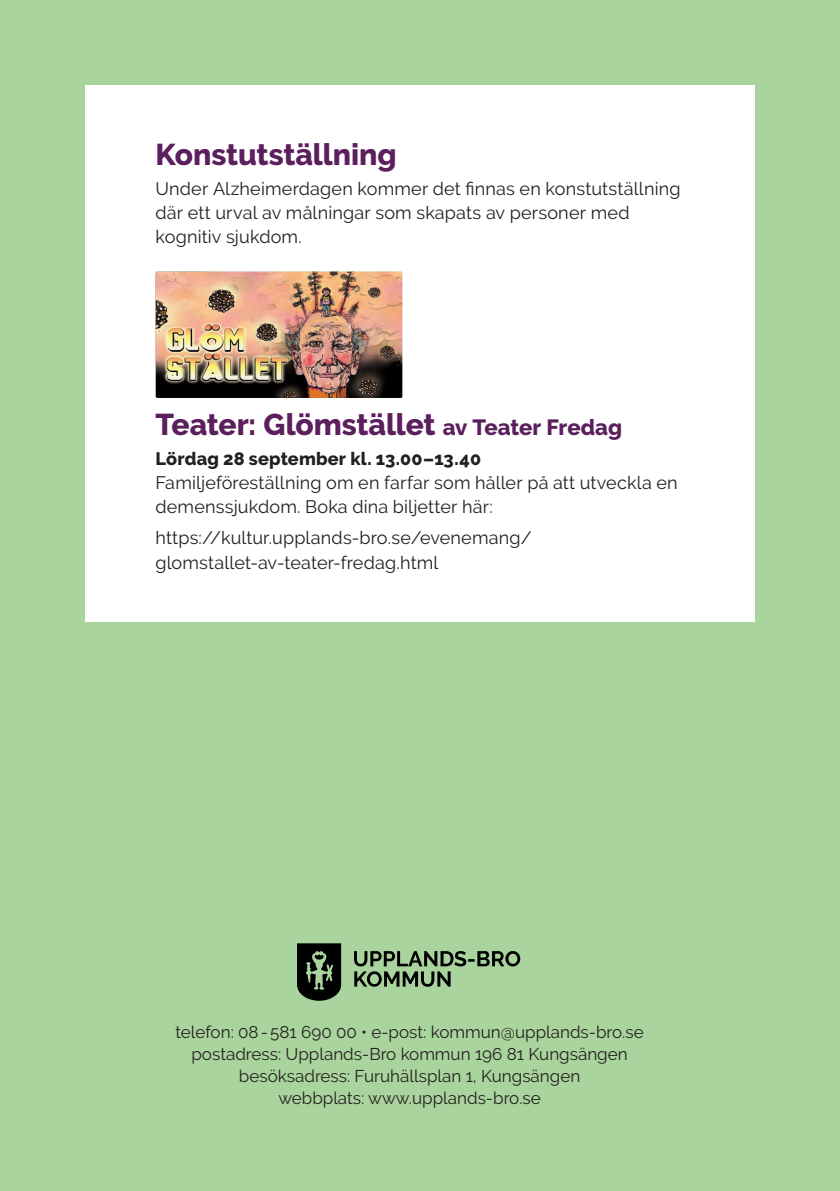
<style>
.page{position:relative;width:840px;height:1191px;background:#fff}
.page>*{position:absolute;margin:0;border:0;box-sizing:border-box;transform-origin:0 0}
.BT{font:800 30px "Raleway";letter-spacing:-.005em;color:#5b1f5d}
.BT-2{font:18px/24px "Raleway";letter-spacing:.01em;color:#231f20}
.t1{font:17px "Raleway";color:#231f20}
.s1{font-size:22px}
.s2{font-weight:800}
</style>
<div class="page">
<div style="left:0;top:0;width:839px;height:1191px;background:#aad49d"></div>
<svg style="left:297px;top:943px;width:44px;height:57px"></svg>
<svg style="left:354px;top:951px;width:166px;height:35px"></svg>
<div style="left:85px;top:85px;width:669px;height:536px;background:#fff"></div>
<img style="left:155px;top:271px;width:247px;height:127px">
<p class="BT" style="left:155px;top:138px;width:242px">Konstutställning</p>
<p class="BT-2" style="left:155px;top:177px;width:526px">Under Alzheimerdagen kommer det finnas en konstutställning där ett urval av målningar som skapats av personer med kognitiv sjukdom.</p>
<p class="BT" style="left:155px;top:407px;width:468px">Teater: Glömstället <span class="s1">av Teater Fredag</span></p>
<p class="BT-2" style="left:155px;top:446px;width:523px"><span class="s2">Lördag 28 september kl. 13.00–13.40<br></span>Familjeföreställning om en farfar som håller på att utveckla en demenssjukdom. Boka dina biljetter här:</p>
<p class="BT-2" style="left:155px;top:526px;width:377px">https://kultur.upplands-bro.se/evenemang/ glomstallet-av-teater-fredag.html</p>
<p class="t1" style="left:175px;top:1022px;width:469px">telefon: 08-581 690 00 • e-post: kommun@upplands-bro.se</p>
<p class="t1" style="left:191px;top:1044px;width:437px">postadress: Upplands-Bro kommun 196 81 Kungsängen</p>
<p class="t1" style="left:239px;top:1066px;width:342px">besöksadress: Furuhällsplan 1, Kungsängen</p>
<p class="t1" style="left:278px;top:1088px;width:264px">webbplats: www.upplands-bro.se</p>
</div>
